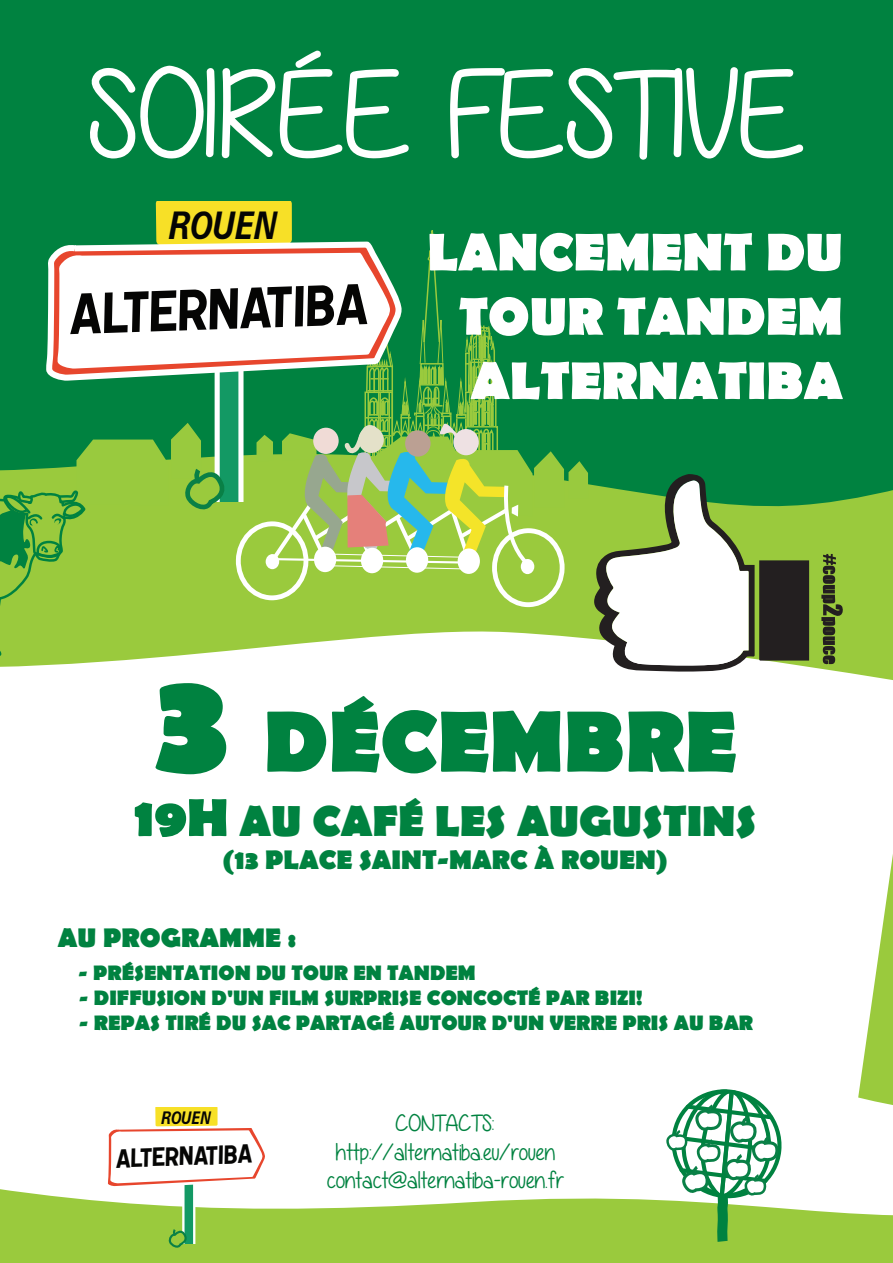
<style>
.page{position:relative;width:893px;height:1263px;background:#fff}
.page>*{position:absolute;margin:0;border:0;box-sizing:border-box;transform-origin:0 0}
.t1{font:125.7px "Anjelika Rose";color:#fff}
.t2{font:700 87.75px "Berlin Sans FB";color:#008240}
.t3{font:56.25px "Caracteres L1";color:#050504}
.t4{font:700 53.55px/64.3px "Berlin Sans FB";color:#fff;text-align:justify}
.t5{font:700 43.5px "Berlin Sans FB";color:#008240}
.t6{font:39.45px "Caracteres L4";letter-spacing:-.015em;color:#050504}
.t7{font:700 27px "Berlin Sans FB";color:#008240}
.t8{font:25.8px "Caracteres L1";color:#050504}
.t9{font:23.85px/28.7px "Anjelika Rose";color:#008240;text-align:center}
.t10{font:700 21px "Berlin Sans FB";color:#008240}
.t11{font:18px "Caracteres L4";letter-spacing:-.015em;color:#050504}
.s1{font-size:146.25px}
.s2{font-size:54px}
</style>
<div class="page">
<div style="left:0;top:0;width:893px;height:521px;background:#008240"></div>
<svg style="left:809px;top:490px;width:84px;height:190px;background:#95c844"></svg>
<svg style="left:0;top:1189px;width:893px;height:74px;fill:#9aca3d"></svg>
<svg style="left:858px;top:854px;width:35px;height:251px"></svg>
<svg style="left:656px;top:1089px;width:134px;height:162px"></svg>
<svg style="left:821px;top:554px;width:22px;height:110px;background:#647c2f"></svg>
<svg style="left:0;top:201px;width:809px;height:471px"></svg>
<svg style="left:104px;top:1107px;width:166px;height:142px"></svg>
<h1 class="t1" style="left:87px;top:43px;width:718px">SOIRÉE FESTIVE</h1>
<h3 class="t6" style="left:168px;top:203px;width:111px">ROUEN</h3>
<h3 class="t3" style="left:67px;top:284px;width:301px;rotate:-2deg">ALTERNATIBA</h3>
<h3 class="t4" style="left:459px;top:223px;width:385px;text-indent:-32px">LANCEMENT DU TOUR TANDEM ALTERNATIBA</h3>
<h2 class="t2" style="left:154px;top:692px;width:584px"><span class="s1">3</span> DÉCEMBRE</h2>
<h3 class="t5" style="left:134px;top:797px;width:624px"><span class="s2">19H</span> AU CAFÉ LES AUGUSTINS</h3>
<p class="t7" style="left:222px;top:844px;width:447px">(13 PLACE SAINT-MARC À ROUEN)</p>
<p class="t7" style="left:58px;top:923px;width:240px">AU PROGRAMME :</p>
<p class="t10" style="left:78px;top:960px;width:399px">- PRÉSENTATION DU TOUR EN TANDEM</p>
<p class="t10" style="left:79px;top:986px;width:565px">- DIFFUSION D'UN FILM SURPRISE CONCOCTÉ PAR BIZI!</p>
<p class="t10" style="left:79px;top:1011px;width:676px">- REPAS TIRÉ DU SAC PARTAGÉ AUTOUR D'UN VERRE PRIS AU BAR</p>
<p class="t11" style="left:161px;top:1108px;width:52px">ROUEN</p>
<p class="t8" style="left:115px;top:1144px;width:138px;rotate:-2deg">ALTERNATIBA</p>
<p class="t9" style="left:327px;top:1108px;width:238px">CONTACTS: http://alternatiba.eu/rouen contact@alternatiba-rouen.fr</p>
</div>
